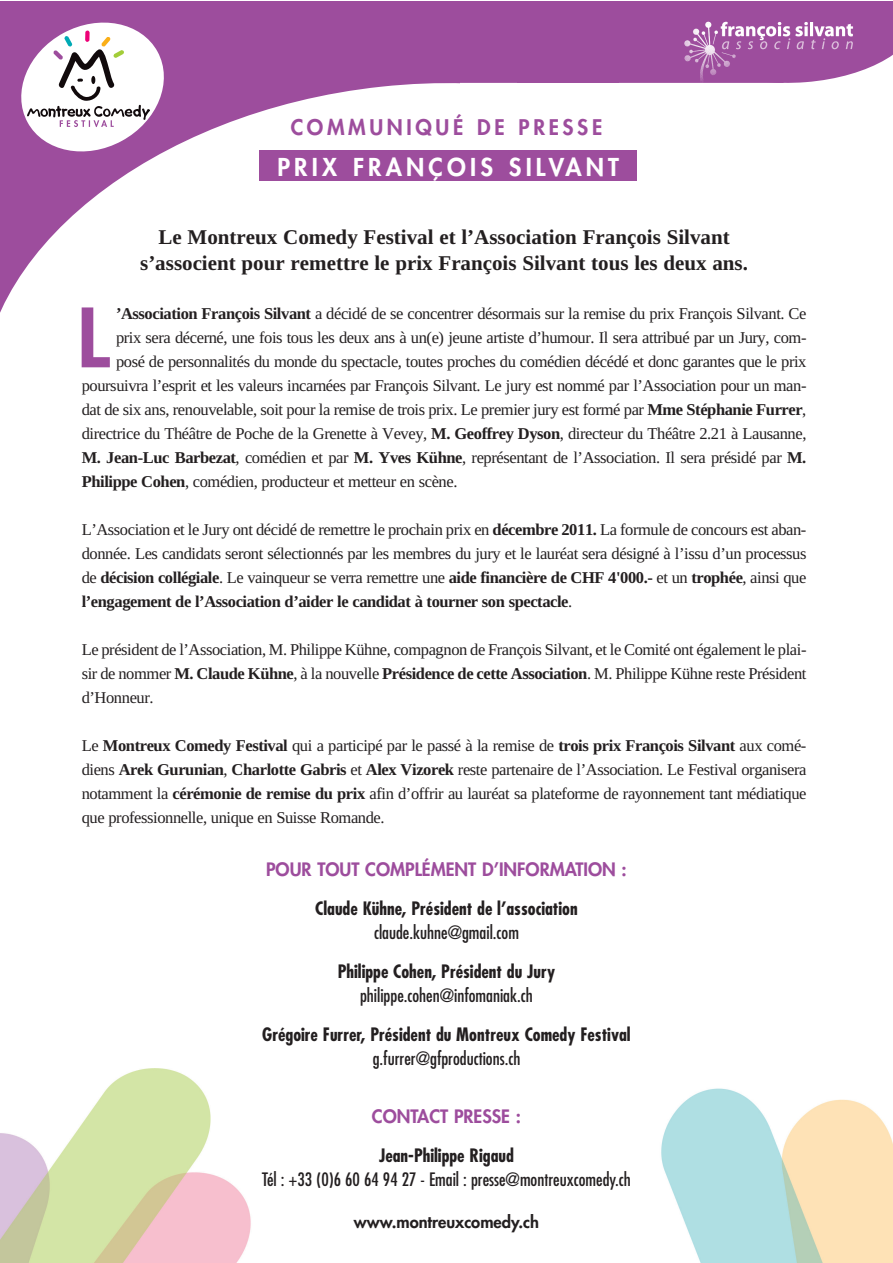
<style>
.page{position:relative;width:893px;height:1263px;background:#fff}
.page>*{position:absolute;margin:0;border:0;box-sizing:border-box;transform-origin:0 0}
.t1{font:800 79.35px "Futura";color:#9d4d9d}
.t2{font:800 24px "Futura";letter-spacing:.175em;color:#fff}
.t3{font:700 21px/25.5px "Liberation Serif";color:#231f20;text-align:center}
.t4{font:800 21px "Futura";letter-spacing:.175em;color:#9d4d9d}
.t5{font:700 condensed 18px "Futura";color:#231f20}
.t6{font:condensed 18px "Futura Std";color:#231f20}
.t7{font:800 18px "Futura";color:#9d4d9d}
.t8{font:16.5px/24px "Liberation Serif";letter-spacing:-.025em;color:#231f20;text-align:justify}
.t9{font:800 16.5px "Futura";color:#231f20}
.s1{font-weight:700}
</style>
<div class="page">
<img style="left:0;top:1068px;width:251px;height:195px">
<img style="left:661px;top:1088px;width:232px;height:175px">
<svg style="left:0;top:83px;width:619px;height:230px"></svg>
<div style="left:0;top:1px;width:517px;height:82px;background:#9d4d9d"></div>
<svg style="left:517px;top:1px;width:376px;height:86px;background:#a55ca5"></svg>
<svg style="left:21px;top:23px;width:143px;height:128px"></svg>
<div style="left:259px;top:151px;width:378px;height:30px;background:#9d4d9d"></div>
<img style="left:669px;top:21px;width:193px;height:64px">
<p class="t4" style="left:291px;top:118px;width:313px">COMMUNIQUÉ DE PRESSE</p>
<h2 class="t2" style="left:277px;top:155px;width:343px">PRIX FRANÇOIS SILVANT</h2>
<p class="t3" style="left:140px;top:227px;width:609px">Le Montreux Comedy Festival et l’Association François Silvant s’associent pour remettre le prix François Silvant tous les deux ans.</p>
<h1 class="t1" style="left:77px;top:300px;width:33px">L</h1>
<p class="t8" style="left:116px;top:303px;width:692px"><span class="s1">’Association François Silvant</span> a décidé de se concentrer désormais sur la remise du prix François Silvant. Ce</p>
<p class="t8" style="left:116px;top:327px;width:692px">prix sera décerné, une fois tous les deux ans à un(e) jeune artiste d’humour. Il sera attribué par un Jury, com-</p>
<p class="t8" style="left:116px;top:351px;width:692px">posé de personnalités du monde du spectacle, toutes proches du comédien décédé et donc garantes que le prix</p>
<p class="t8" style="left:82px;top:375px;width:726px">poursuivra l’esprit et les valeurs incarnées par François Silvant. Le jury est nommé par l’Association pour un man-</p>
<p class="t8" style="left:82px;top:399px;width:726px">dat de six ans, renouvelable, soit pour la remise de trois prix. Le premier jury est formé par <span class="s1">Mme Stéphanie Furrer</span>,</p>
<p class="t8" style="left:82px;top:423px;width:726px">directrice du Théâtre de Poche de la Grenette à Vevey, <span class="s1">M. Geoffrey Dyson</span>, directeur du Théâtre 2.21 à Lausanne,</p>
<p class="t8" style="left:82px;top:447px;width:726px"><span class="s1">M. Jean-Luc Barbezat</span>, comédien et par <span class="s1">M. Yves Kühne</span>, représentant de l’Association. Il sera présidé par <span class="s1">M.</span></p>
<p class="t8" style="left:82px;top:471px;width:377px"><span class="s1">Philippe Cohen</span>, comédien, producteur et metteur en scène.</p>
<p class="t8" style="left:82px;top:519px;width:726px">L’Association et le Jury ont décidé de remettre le prochain prix en <span class="s1">décembre 2011.</span> La formule de concours est aban&shy;donnée. Les candidats seront sélectionnés par les membres du jury et le lauréat sera désigné à l’issu d’un processus de <span class="s1">décision collégiale</span>. Le vainqueur se verra remettre une <span class="s1">aide financière de CHF 4'000.-</span> et un <span class="s1">trophée</span>, ainsi que <span class="s1">l’engagement de l’Association d’aider le candidat à tourner son spectacle</span>.</p>
<p class="t8" style="left:82px;top:639px;width:726px">Le président de l’Association, M. Philippe Kühne, compagnon de François Silvant, et le Comité ont également le plai&shy;sir de nommer <span class="s1">M. Claude Kühne</span>, à la nouvelle <span class="s1">Présidence de cette Association</span>. M. Philippe Kühne reste Président d’Honneur.</p>
<p class="t8" style="left:82px;top:735px;width:726px">Le <span class="s1">Montreux Comedy Festival</span> qui a participé par le passé à la remise de <span class="s1">trois prix François Silvant</span> aux comé&shy;diens <span class="s1">Arek Gurunian</span>, <span class="s1">Charlotte Gabris</span> et <span class="s1">Alex Vizorek</span> reste partenaire de l’Association. Le Festival organisera notamment la <span class="s1">cérémonie de remise du prix</span> afin d’offrir au lauréat sa plateforme de rayonnement tant médiatique que professionnelle, unique en Suisse Romande.</p>
<p class="t7" style="left:266px;top:860px;width:362px">POUR TOUT COMPLÉMENT D’INFORMATION :</p>
<p class="t5" style="left:315px;top:900px;width:264px">Claude Kühne, Président de l’association</p>
<p class="t6" style="left:374px;top:924px;width:146px">claude.kuhne@gmail.com</p>
<p class="t5" style="left:338px;top:963px;width:219px">Philippe Cohen, Président du Jury</p>
<p class="t6" style="left:360px;top:987px;width:174px">philippe.cohen@infomaniak.ch</p>
<p class="t5" style="left:262px;top:1026px;width:370px">Grégoire Furrer, Président du Montreux Comedy Festival</p>
<p class="t6" style="left:373px;top:1050px;width:149px">g.furrer@gfproductions.ch</p>
<p class="t7" style="left:372px;top:1108px;width:150px">CONTACT PRESSE :</p>
<p class="t5" style="left:379px;top:1148px;width:136px">Jean-Philippe Rigaud</p>
<p class="t6" style="left:262px;top:1171px;width:370px">Tél : +33 (0)6 60 64 94 27 - Email : presse@montreuxcomedy.ch</p>
<p class="t9" style="left:354px;top:1214px;width:187px">www.montreuxcomedy.ch</p>
</div>
